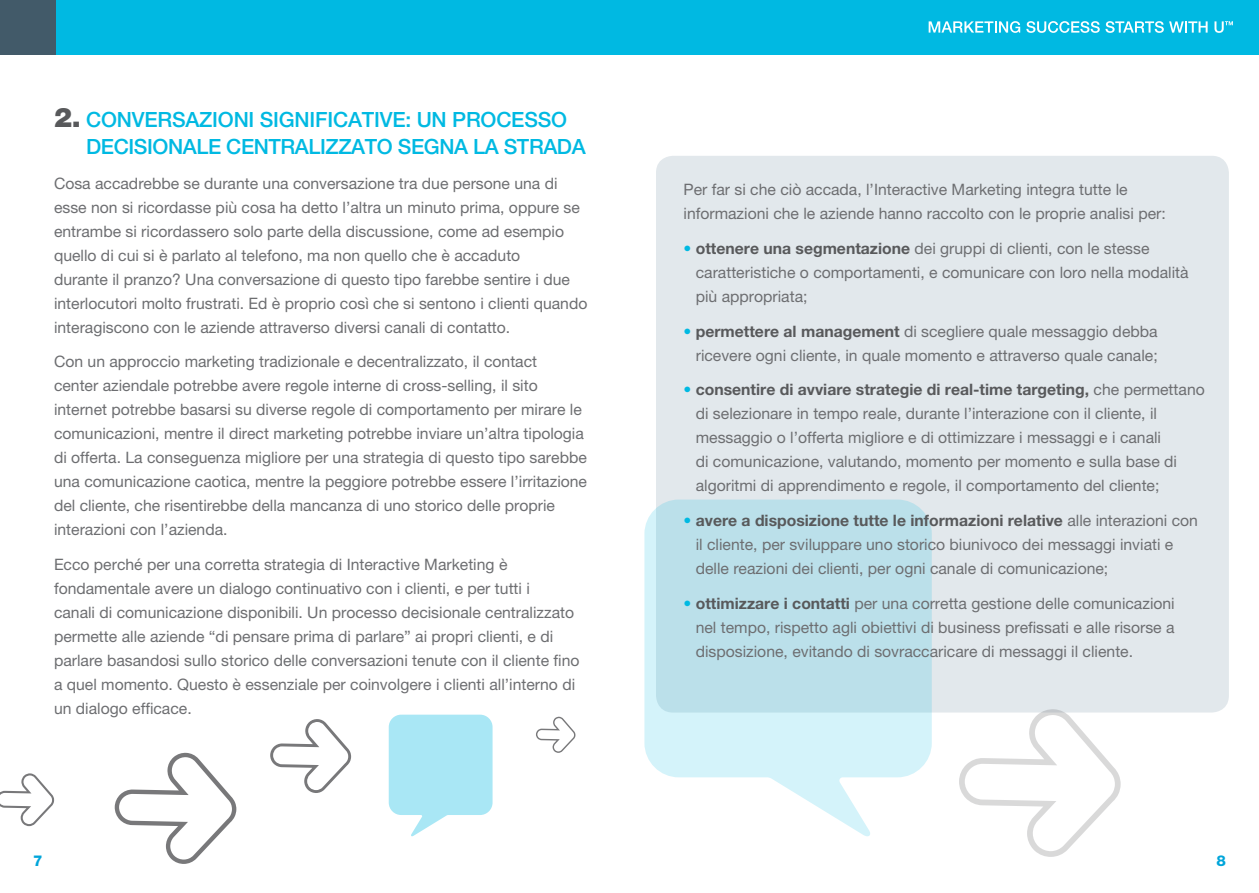
<style>
.page{position:relative;width:1259px;height:893px;background:#fff}
.page>*{position:absolute;margin:0;border:0;box-sizing:border-box;transform-origin:0 0}
.t1{font:500 21px/27px "Helvetica Neue";letter-spacing:-.015em;color:#00b9e2}
.t2{font:15.75px/24px "Helvetica Neue";color:#6d6e71}
.t3{font:800 15px "Helvetica Neue";color:#00a5da}
.s1{font-weight:900;font-size:27px;color:#58595b}
.s2{color:#00b9e2}
.s3{font-weight:700;color:#58595b}
</style>
<div class="page">
<div style="left:40px;top:0;width:589px;height:54px;background:#00b9e2"></div>
<div style="left:0;top:0;width:56px;height:54px;background:#425a69"></div>
<div style="left:629px;top:0;width:630px;height:54px;background:#00b9e2"></div>
<svg style="left:928px;top:21px;width:92px;height:12px"></svg>
<svg style="left:1026px;top:21px;width:73px;height:12px"></svg>
<svg style="left:1105px;top:21px;width:58px;height:12px"></svg>
<svg style="left:1169px;top:21px;width:38px;height:12px"></svg>
<svg style="left:1214px;top:21px;width:19px;height:12px"></svg>
<div style="left:656px;top:156px;width:573px;height:556px;background:#e2e8ec;border-radius:17px"></div>
<svg style="left:644px;top:500px;width:287px;height:337px;fill:#bbe0ea"></svg>
<svg style="left:389px;top:715px;width:103px;height:122px"></svg>
<svg style="left:536px;top:717px;width:39px;height:36px"></svg>
<svg style="left:0;top:773px;width:54px;height:53px"></svg>
<svg style="left:115px;top:753px;width:121px;height:111px"></svg>
<svg style="left:959px;top:709px;width:161px;height:148px"></svg>
<svg style="left:270px;top:719px;width:81px;height:74px"></svg>
<h1 class="t1" style="left:86px;top:106px;width:501px;text-indent:-32px"><span class="s1">2.</span> CONVERSAZIONI SIGNIFICATIVE: UN PROCESSO<br>DECISIONALE CENTRALIZZATO SEGNA LA STRADA</h1>
<p class="t2" style="left:54px;top:171px;width:535px">Cosa accadrebbe se durante una conversazione tra due persone una di esse non si ricordasse più cosa ha detto l’altra un minuto prima, oppure se entrambe si ricordassero solo parte della discussione, come ad esempio quello di cui si è parlato al telefono, ma non quello che è accaduto<br>durante il pranzo? Una conversazione di questo tipo farebbe sentire i due interlocutori molto frustrati. Ed è proprio così che si sentono i clienti quando interagiscono con le aziende attraverso diversi canali di contatto.</p>
<p class="t2" style="left:54px;top:350px;width:534px">Con un approccio marketing tradizionale e decentralizzato, il contact<br>center aziendale potrebbe avere regole interne di cross-selling, il sito internet potrebbe basarsi su diverse regole di comportamento per mirare le comunicazioni, mentre il direct marketing potrebbe inviare un’altra tipologia di offerta. La conseguenza migliore per una strategia di questo tipo sarebbe una comunicazione caotica, mentre la peggiore potrebbe essere l’irritazione del cliente, che risentirebbe della mancanza di uno storico delle proprie interazioni con l’azienda.</p>
<p class="t2" style="left:54px;top:552px;width:527px">Ecco perché per una corretta strategia di Interactive Marketing è fondamentale avere un dialogo continuativo con i clienti, e per tutti i<br>canali di comunicazione disponibili. Un processo decisionale centralizzato permette alle aziende “di pensare prima di parlare” ai propri clienti, e di parlare basandosi sullo storico delle conversazioni tenute con il cliente fino a quel momento. Questo è essenziale per coinvolgere i clienti all’interno di un dialogo efficace.</p>
<p class="t2" style="left:683px;top:178px;width:484px">Per far si che ciò accada, l’Interactive Marketing integra tutte le informazioni che le aziende hanno raccolto con le proprie analisi per:</p>
<p class="t2" style="left:696px;top:236px;width:494px;text-indent:-12px"><span class="s2">•</span> <span class="s3">ottenere una segmentazione</span> dei gruppi di clienti, con le stesse caratteristiche o comportamenti, e comunicare con loro nella modalità più appropriata;</p>
<p class="t2" style="left:683px;top:319px;width:476px;text-align:right"><span class="s2">•</span> <span class="s3">permettere al management</span> di scegliere quale messaggio debba ricevere ogni cliente, in quale momento e attraverso quale canale;</p>
<p class="t2" style="left:696px;top:377px;width:510px;text-indent:-12px"><span class="s2">•</span> <span class="s3">consentire di avviare strategie di real-time targeting,</span> che permettano di selezionare in tempo reale, durante l’interazione con il cliente, il messaggio o l’offerta migliore e di ottimizzare i messaggi e i canali<br>di comunicazione, valutando, momento per momento e sulla base di algoritmi di apprendimento e regole, il comportamento del cliente;</p>
<p class="t2" style="left:696px;top:508px;width:504px;text-indent:-12px"><span class="s2">•</span> <span class="s3">avere a disposizione tutte le informazioni relative</span> alle interazioni con il cliente, per sviluppare uno storico biunivoco dei messaggi inviati e delle reazioni dei clienti, per ogni canale di comunicazione;</p>
<p class="t2" style="left:696px;top:591px;width:480px;text-align:justify;text-indent:-12px"><span class="s2">•</span> <span class="s3">ottimizzare i contatti</span> per una corretta gestione delle comunicazioni nel tempo, rispetto agli obiettivi di business prefissati e alle risorse a disposizione, evitando di sovraccaricare di messaggi il cliente.</p>
<p class="t3" style="left:33px;top:852px;width:11px">7</p>
<p class="t3" style="left:1216px;top:852px;width:11px">8</p>
</div>
